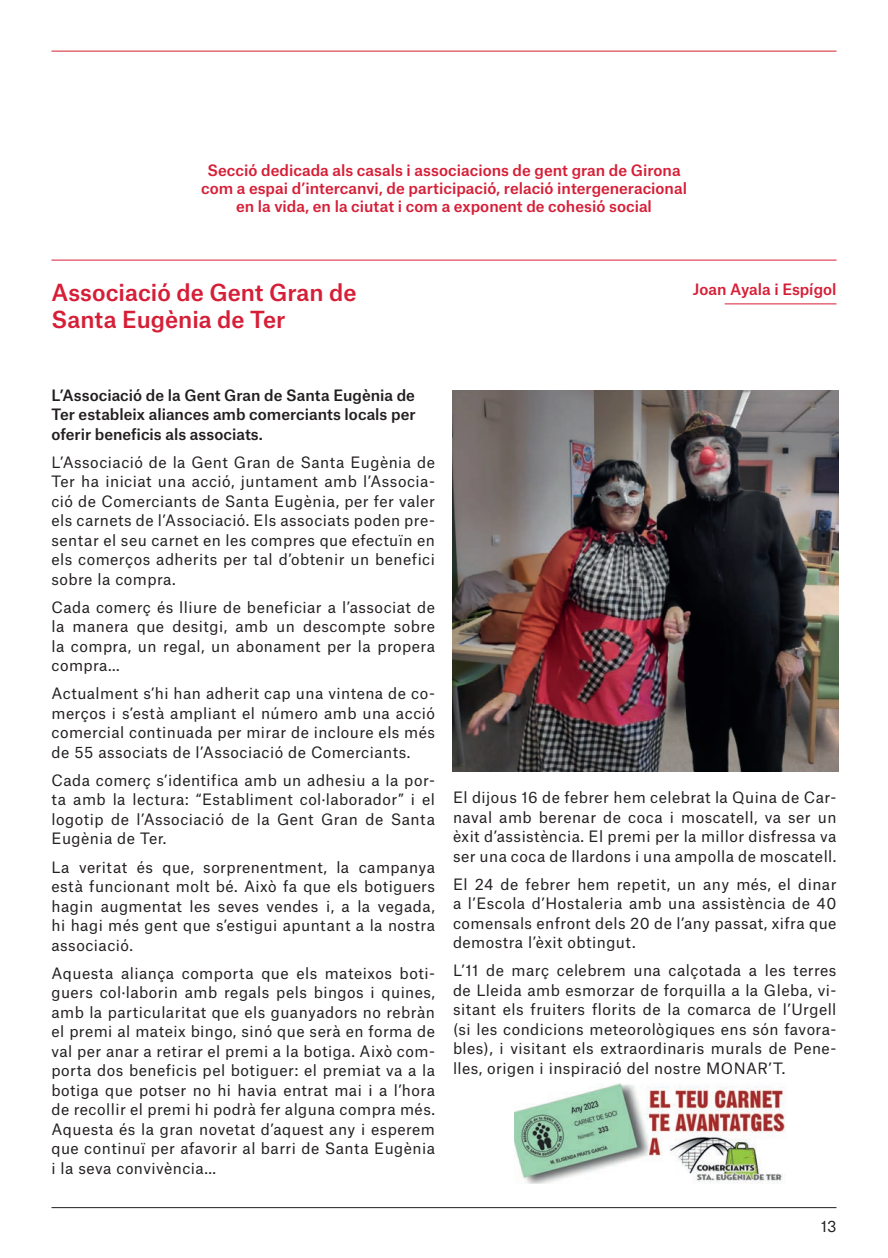
<style>
.page{position:relative;width:888px;height:1258px;background:#fff}
.page>*{position:absolute;margin:0;border:0;box-sizing:border-box;transform-origin:0 0}
.t1{font:500 22.5px/27px "Atlas Grotesk";color:#d61e37}
.texto_corrido{font:15px/19.5px "Atlas Grotesk";letter-spacing:.03em;color:#231f20;text-align:justify}
.t2{font:500 15px "Atlas Grotesk";color:#d61e37}
.texto_corrido-2{font:500 15px/19.5px "Atlas Grotesk";color:#231f20;text-align:justify}
</style>
<div class="page">
<hr style="left:51px;top:1207px;width:785px;height:1px;background:#231f20">
<hr style="left:51px;top:51px;width:785px;height:1px;background:#d1232a">
<hr style="left:51px;top:260px;width:785px;height:1px;background:#d61e37">
<hr style="left:725px;top:303px;width:111px;height:1px;background:#d61e37">
<img style="left:452px;top:391px;width:386px;height:380px">
<img style="left:514px;top:1084px;width:271px;height:99px">
<p class="t2" style="left:207px;top:158px;width:475px">Secció dedicada als casals i associacions de gent gran de Girona</p>
<p class="t2" style="left:201px;top:176px;width:487px">com a espai d’intercanvi, de participació, relació intergeneracional</p>
<p class="t2" style="left:236px;top:194px;width:417px">en la vida, en la ciutat i com a exponent de cohesió social</p>
<p class="t1" style="left:51px;top:277px;width:307px">Associació de Gent Gran de<br>Santa Eugènia de Ter</p>
<p class="t2" style="left:693px;top:277px;width:145px">Joan Ayala i Espígol</p>
<p class="texto_corrido-2" style="left:51px;top:384px;width:366px">L’Associació de la Gent Gran de Santa Eugènia de Ter estableix aliances amb comerciants locals per oferir beneficis als associats.</p>
<p class="texto_corrido" style="left:51px;top:451px;width:385px">L’Associació de la Gent Gran de Santa Eugènia de Ter ha iniciat una acció, juntament amb l’Associa&shy;ció de Comerciants de Santa Eugènia, per fer valer els carnets de l’Associació. Els associats poden pre&shy;sentar el seu carnet en les compres que efectuïn en els comerços adherits per tal d’obtenir un benefici sobre la compra.</p>
<p class="texto_corrido" style="left:51px;top:596px;width:385px">Cada comerç és lliure de beneficiar a l’associat de la manera que desitgi, amb un descompte sobre la compra, un regal, un abonament per la propera compra...</p>
<p class="texto_corrido" style="left:51px;top:682px;width:385px">Actualment s’hi han adherit cap una vintena de co&shy;merços i s’està ampliant el número amb una acció comercial continuada per mirar de incloure els més de 55 associats de l’Associació de Comerciants.</p>
<p class="texto_corrido" style="left:51px;top:769px;width:385px">Cada comerç s’identifica amb un adhesiu a la por&shy;ta amb la lectura: “Establiment col·laborador” i el logotip de l’Associació de la Gent Gran de Santa Eugènia de Ter.</p>
<p class="texto_corrido" style="left:51px;top:855px;width:385px">La veritat és que, sorprenentment, la campanya està funcionant molt bé. Això fa que els botiguers hagin augmentat les seves vendes i, a la vegada, hi hagi més gent que s’estigui apuntant a la nostra associació.</p>
<p class="texto_corrido" style="left:51px;top:961px;width:385px">Aquesta aliança comporta que els mateixos boti&shy;guers col·laborin amb regals pels bingos i quines, amb la particularitat que els guanyadors no rebràn el premi al mateix bingo, sinó que serà en forma de val per anar a retirar el premi a la botiga. Això com&shy;porta dos beneficis pel botiguer: el premiat va a la botiga que potser no hi havia entrat mai i a l’hora de recollir el premi hi podrà fer alguna compra més.<br>Aquesta és la gran novetat d’aquest any i esperem que continuï per afavorir al barri de Santa Eugènia i la seva convivència...</p>
<p class="texto_corrido" style="left:453px;top:786px;width:385px">El dijous 16 de febrer hem celebrat la Quina de Car&shy;naval amb berenar de coca i moscatell, va ser un èxit d’assistència. El premi per la millor disfressa va ser una coca de llardons i una ampolla de moscatell.</p>
<p class="texto_corrido" style="left:453px;top:872px;width:385px">El 24 de febrer hem repetit, un any més, el dinar a l’Escola d’Hostaleria amb una assistència de 40 comensals enfront dels 20 de l’any passat, xifra que demostra l’èxit obtingut.</p>
<p class="texto_corrido" style="left:453px;top:959px;width:385px">L’11 de març celebrem una calçotada a les terres de Lleida amb esmorzar de forquilla a la Gleba, vi&shy;sitant els fruiters florits de la comarca de l’Urgell (si les condicions meteorològiques ens són favora&shy;bles), i visitant els extraordinaris murals de Pene&shy;lles, origen i inspiració del nostre MONAR’T.</p>
<p class="texto_corrido" style="left:821px;top:1214px;width:17px">13</p>
</div>
